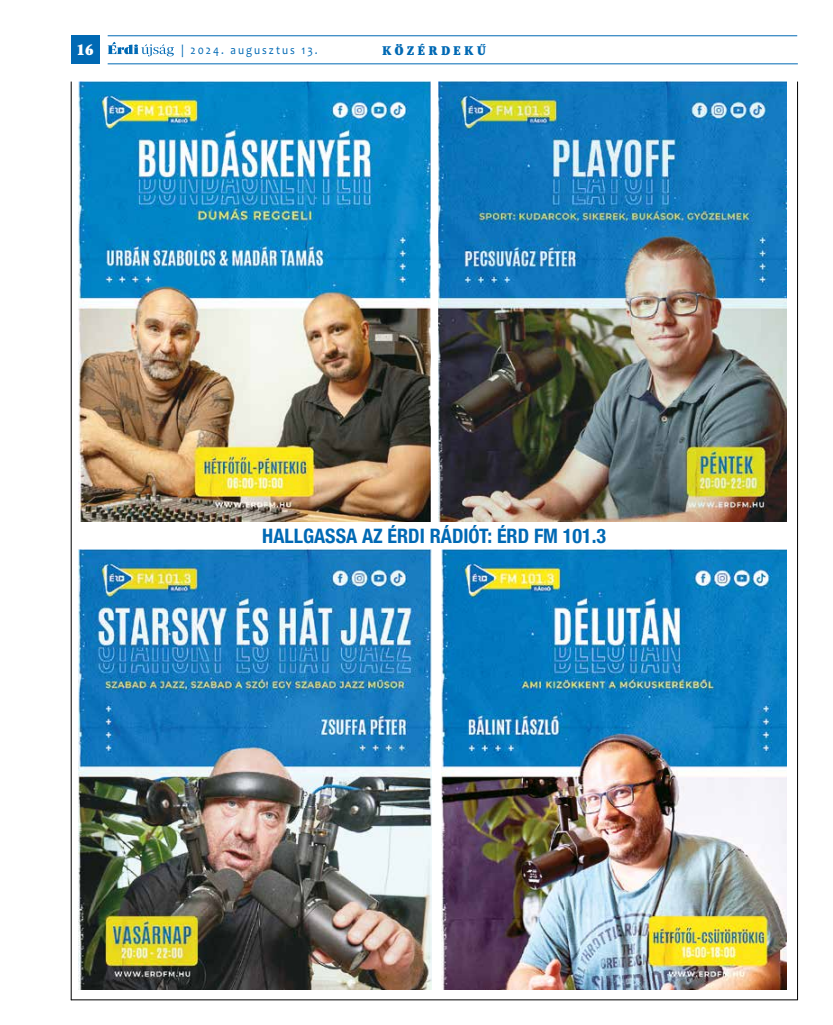
<style>
.page{position:relative;width:833px;height:1025px;background:#fff}
.page>*{position:absolute;margin:0;border:0;box-sizing:border-box;transform-origin:0 0}
.t1{font:700 condensed 20px "Helvetica Neue LT Pro";color:#0069b4}
.t2{font:900 15px "PT Serif Pro Narrow";color:#fff}
.t3{font:900 12.5px "PT Serif Pro Narrow";letter-spacing:.285em;color:#0069b4}
.t4{font:6px "Candara";letter-spacing:.37em;color:#0069b4;scale:.91 1}
</style>
<div class="page">
<div style="left:71px;top:35px;width:28px;height:29px;background:#0069b4"></div>
<svg style="left:108px;top:42px;width:66px;height:14px"></svg>
<hr style="left:108px;top:35px;width:689px;height:1px;background:#0069b4">
<hr style="left:108px;top:63px;width:690px;height:1px;background:#0069b4">
<hr style="left:71px;top:81px;width:1px;height:918px;background:#000">
<hr style="left:797px;top:81px;width:1px;height:918px;background:#000">
<hr style="left:71px;top:999px;width:726px;height:1px;background:#000">
<img style="left:438px;top:81px;width:349px;height:440px">
<img style="left:441px;top:549px;width:346px;height:440px">
<img style="left:78px;top:81px;width:352px;height:440px">
<img style="left:79px;top:549px;width:352px;height:440px">
<p class="t2" style="left:76px;top:42px;width:19px">16</p>
<p class="t4" style="left:181px;top:48px;width:152px">| 2024. AUGUSZTUS 13.</p>
<p class="t3" style="left:382px;top:44px;width:105px">KÖZÉRDEKŰ</p>
<p class="t1" style="left:262px;top:524px;width:345px">HALLGASSA AZ ÉRDI RÁDIÓT: ÉRD FM 101.3</p>
</div>
